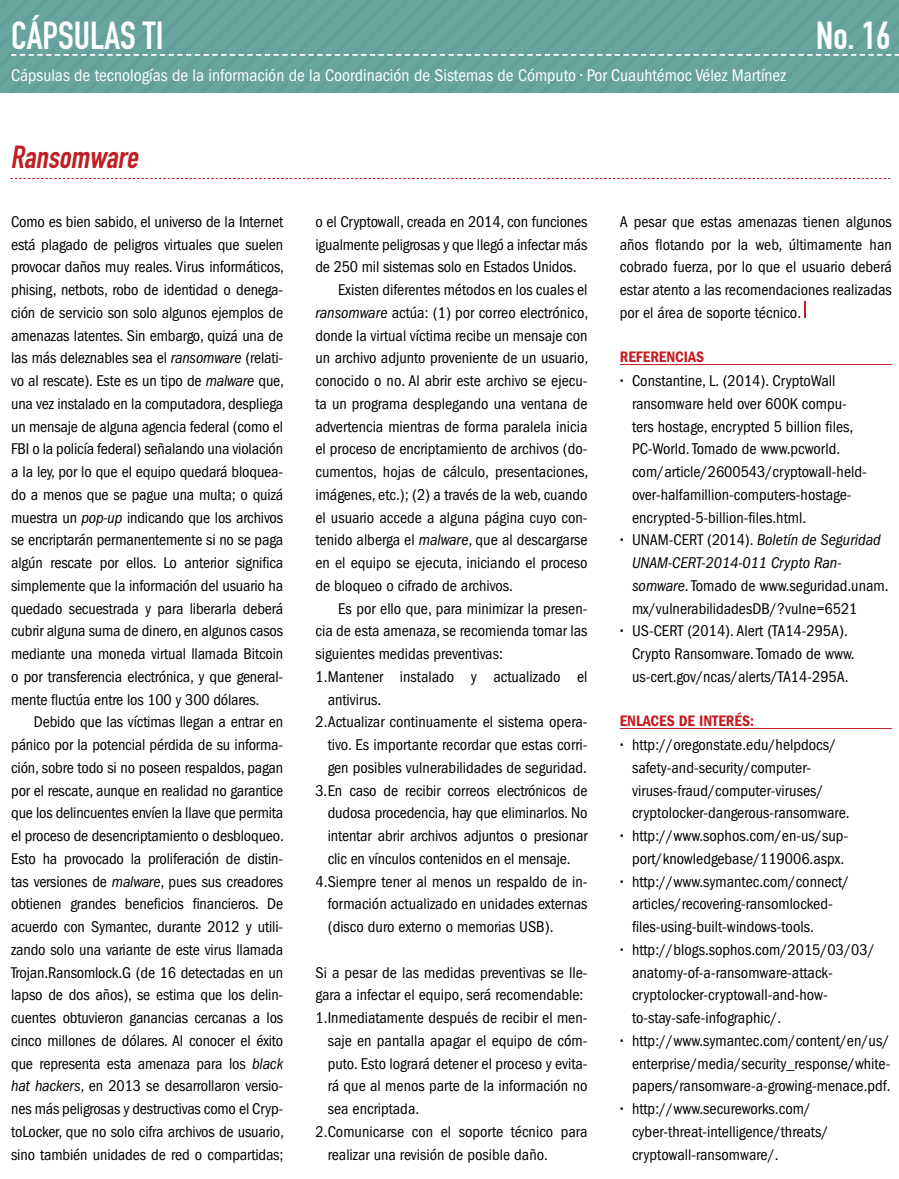
<style>
.page{position:relative;width:899px;height:1179px;background:#fff}
.page>*{position:absolute;margin:0;border:0;box-sizing:border-box;transform-origin:0 0}
.t1{font:38.5px "DIN Engschrift Std";color:#fff}
.t2{font:italic 31.5px "DIN Engschrift Std";color:#be1f24}
.t3{font:condensed 17.5px "ITC Franklin Gothic Std";color:#fff}
.t4{font:condensed 16.1px/22.8px "ITC Franklin Gothic Std";color:#000;text-align:justify}
.t5{font:italic condensed 16.1px "ITC Franklin Gothic Std";color:#000}
.t6{font:15.75px "ITC Franklin Gothic Std Dm Cd";color:#c61d23}
.s1{font-style:italic}
.s2{font-family:"ITC Franklin Gothic Std Dm Cd";font-stretch:normal}
.s3{font-family:"ITC Franklin Gothic Std Dm Cd";font-style:normal;font-stretch:normal}
.s4{font-style:normal}
</style>
<div class="page">
<div style="left:0;top:0;width:899px;height:93px;background:#67a59e"></div>
<svg style="left:10px;top:178px;width:880px;height:1px"></svg>
<hr style="left:620px;top:364px;width:272px;height:1px;background:#c61d23">
<hr style="left:620px;top:728px;width:272px;height:1px;background:#c61d23">
<svg style="left:804px;top:301px;width:1px;height:17px"></svg>
<h1 class="t1" style="left:11px;top:13px;width:48px">CÁPSULAS</h1>
<h1 class="t1" style="left:143px;top:13px;width:22px">TI</h1>
<h1 class="t1" style="left:816px;top:13px;width:76px">NO. 16</h1>
<p class="t3" style="left:11px;top:65px;width:776px">Cápsulas de tecnologías de la información de la Coordinación de Sistemas de Cómputo • Por Cuauhtémoc Vélez Martínez</p>
<h2 class="t2" style="left:10px;top:139px;width:135px">Ransomware</h2>
<p class="t4" style="left:11px;top:210px;width:274px">Como es bien sabido, el universo de la Internet está plagado de peligros virtuales que suelen provocar daños muy reales. Virus informáticos, phising, netbots, robo de identidad o denega&shy;ción de servicio son solo algunos ejemplos de amenazas latentes. Sin embargo, quizá una de las más deleznables sea el <span class="s1">ransomware</span> (relati&shy;vo al rescate). Este es un tipo de <span class="s1">malware</span> que, una vez instalado en la computadora, despliega un mensaje de alguna agencia federal (como el FBI o la policía federal) señalando una violación a la ley, por lo que el equipo quedará bloquea&shy;do a menos que se pague una multa; o quizá muestra un <span class="s1">pop-up</span> indicando que los archivos se encriptarán permanentemente si no se paga algún rescate por ellos. Lo anterior significa simplemente que la información del usuario ha quedado secuestrada y para liberarla deberá cubrir alguna suma de dinero, en algunos casos mediante una moneda virtual llamada Bitcoin o por transferencia electrónica, y que general&shy;mente fluctúa entre los 100 y 300 dólares.</p>
<p class="t4" style="left:11px;top:711px;width:274px;text-indent:23px">Debido que las víctimas llegan a entrar en pánico por la potencial pérdida de su informa&shy;ción, sobre todo si no poseen respaldos, pagan por el rescate, aunque en realidad no garantice que los delincuentes envíen la llave que permita el proceso de desencriptamiento o desbloqueo.<br>Esto ha provocado la proliferación de distin&shy;tas versiones de <span class="s1">malware</span>, pues sus creadores obtienen grandes beneficios financieros. De acuerdo con Symantec, durante 2012 y utili&shy;zando solo una variante de este virus llamada Trojan.Ransomlock.G (de 16 detectadas en un lapso de dos años), se estima que los delin&shy;cuentes obtuvieron ganancias cercanas a los cinco millones de dólares. Al conocer el éxito que representa esta amenaza para los <span class="s1">black hat hackers</span>, en 2013 se desarrollaron versio&shy;nes más peligrosas y destructivas como el Cryp&shy;toLocker, que no solo cifra archivos de usuario, sino también unidades de red o compartidas;</p>
<p class="t4" style="left:315px;top:210px;width:273px">o el Cryptowall, creada en 2014, con funciones</p>
<p class="t4" style="left:315px;top:233px;width:273px">igualmente peligrosas y que llegó a infectar más</p>
<p class="t4" style="left:315px;top:256px;width:263px">de 250 mil sistemas solo en Estados Unidos.</p>
<p class="t4" style="left:338px;top:279px;width:251px">Existen diferentes métodos en los cuales el</p>
<p class="t4" style="left:315px;top:301px;width:274px"><span class="s1">ransomware</span> actúa: (1) por correo electrónico,</p>
<p class="t4" style="left:315px;top:324px;width:274px">donde la virtual víctima recibe un mensaje con</p>
<p class="t4" style="left:315px;top:347px;width:274px">un archivo adjunto proveniente de un usuario,</p>
<p class="t4" style="left:315px;top:370px;width:273px">conocido o no. Al abrir este archivo se ejecu-</p>
<p class="t4" style="left:315px;top:392px;width:273px">ta un programa desplegando una ventana de</p>
<p class="t4" style="left:315px;top:415px;width:273px">advertencia mientras de forma paralela inicia</p>
<p class="t4" style="left:315px;top:438px;width:274px">el proceso de encriptamiento de archivos (do-</p>
<p class="t4" style="left:315px;top:461px;width:274px">cumentos, hojas de cálculo, presentaciones,</p>
<p class="t4" style="left:315px;top:483px;width:274px">imágenes, etc.); (2) a través de la web, cuando</p>
<p class="t4" style="left:315px;top:506px;width:274px">el usuario accede a alguna página cuyo con-</p>
<p class="t4" style="left:315px;top:529px;width:274px">tenido alberga el <span class="s1">malware</span>, que al descargarse</p>
<p class="t4" style="left:315px;top:552px;width:274px">en el equipo se ejecuta, iniciando el proceso</p>
<p class="t4" style="left:315px;top:574px;width:199px">de bloqueo o cifrado de archivos.</p>
<p class="t4" style="left:338px;top:597px;width:251px">Es por ello que, para minimizar la presen-</p>
<p class="t4" style="left:315px;top:620px;width:274px">cia de esta amenaza, se recomienda tomar las</p>
<p class="t4" style="left:315px;top:643px;width:189px">siguientes medidas preventivas:</p>
<p class="t4" style="left:315px;top:665px;width:273px">1.Mantener instalado y actualizado el</p>
<p class="t4" style="left:328px;top:688px;width:55px">antivirus.</p>
<p class="t4" style="left:315px;top:711px;width:274px">2.Actualizar continuamente el sistema opera-</p>
<p class="t4" style="left:328px;top:734px;width:261px">tivo. Es importante recordar que estas corri-</p>
<p class="t4" style="left:328px;top:756px;width:261px">gen posibles vulnerabilidades de seguridad.</p>
<p class="t4" style="left:315px;top:779px;width:274px">3.En caso de recibir correos electrónicos de</p>
<p class="t4" style="left:328px;top:802px;width:261px">dudosa procedencia, hay que eliminarlos. No</p>
<p class="t4" style="left:328px;top:825px;width:261px">intentar abrir archivos adjuntos o presionar</p>
<p class="t4" style="left:328px;top:847px;width:244px">clic en vínculos contenidos en el mensaje.</p>
<p class="t4" style="left:315px;top:870px;width:274px">4.Siempre tener al menos un respaldo de in-</p>
<p class="t4" style="left:328px;top:893px;width:261px">formación actualizado en unidades externas</p>
<p class="t4" style="left:328px;top:916px;width:227px">(disco duro externo o memorias USB).</p>
<p class="t4" style="left:315px;top:961px;width:273px">Si a pesar de las medidas preventivas se lle-</p>
<p class="t4" style="left:315px;top:984px;width:269px">gara a infectar el equipo, será recomendable:</p>
<p class="t4" style="left:315px;top:1007px;width:273px">1.Inmediatamente después de recibir el men-</p>
<p class="t4" style="left:328px;top:1029px;width:261px">saje en pantalla apagar el equipo de cóm-</p>
<p class="t4" style="left:328px;top:1052px;width:261px">puto. Esto logrará detener el proceso y evita-</p>
<p class="t4" style="left:328px;top:1075px;width:261px">rá que al menos parte de la información no</p>
<p class="t4" style="left:328px;top:1098px;width:93px">sea encriptada.</p>
<p class="t4" style="left:315px;top:1120px;width:273px">2.Comunicarse con el soporte técnico para</p>
<p class="t4" style="left:328px;top:1143px;width:222px">realizar una revisión de posible daño.</p>
<p class="t4" style="left:620px;top:210px;width:274px">A pesar que estas amenazas tienen algunos años flotando por la web, últimamente han cobrado fuerza, por lo que el usuario deberá estar atento a las recomendaciones realizadas por el área de soporte técnico.</p>
<p class="t6" style="left:620px;top:347px;width:86px">REFERENCIAS</p>
<p class="t4" style="left:620px;top:370px;width:217px"><span class="s2">∙</span> Constantine, L. (2014). CryptoWall</p>
<p class="t4" style="left:632px;top:392px;width:216px">ransomware held over 600K compu-</p>
<p class="t4" style="left:632px;top:415px;width:223px">ters hostage, encrypted 5 billion files,</p>
<p class="t4" style="left:632px;top:438px;width:210px">PC-World. Tomado de www.pcworld.</p>
<p class="t4" style="left:632px;top:461px;width:236px">com/article/2600543/cryptowall-held-</p>
<p class="t4" style="left:632px;top:483px;width:221px">over-halfamillion-computers-hostage-</p>
<p class="t4" style="left:632px;top:506px;width:176px">encrypted-5-billion-files.html.</p>
<p class="t5" style="left:620px;top:531px;width:262px"><span class="s3">∙</span> <span class="s4">UNAM-CERT (2014).</span> Boletín de Seguridad</p>
<p class="t5" style="left:632px;top:554px;width:211px">UNAM-CERT-2014-011 Crypto Ran-</p>
<p class="t4" style="left:632px;top:574px;width:258px"><span class="s1">somware</span>. Tomado de www.seguridad.unam.</p>
<p class="t4" style="left:632px;top:597px;width:227px">mx/vulnerabilidadesDB/?vulne=6521</p>
<p class="t4" style="left:620px;top:620px;width:230px"><span class="s2">∙</span> US-CERT (2014). Alert (TA14-295A).</p>
<p class="t4" style="left:632px;top:643px;width:224px">Crypto Ransomware. Tomado de www.</p>
<p class="t4" style="left:632px;top:665px;width:218px">us-cert.gov/ncas/alerts/TA14-295A.</p>
<p class="t6" style="left:620px;top:711px;width:136px">EN LACES DE INTERÉS:</p>
<p class="t4" style="left:620px;top:734px;width:218px"><span class="s2">∙</span> http://oregonstate.edu/helpdocs/</p>
<p class="t4" style="left:632px;top:756px;width:181px">safety-and-security/computer-</p>
<p class="t4" style="left:632px;top:779px;width:193px">viruses-fraud/computer-viruses/</p>
<p class="t4" style="left:632px;top:802px;width:219px">cryptolocker-dangerous-ransomware.</p>
<p class="t4" style="left:620px;top:825px;width:230px"><span class="s2">∙</span> http://www.sophos.com/en-us/sup-</p>
<p class="t4" style="left:632px;top:847px;width:214px">port/knowledgebase/119006.aspx.</p>
<p class="t4" style="left:620px;top:870px;width:231px"><span class="s2">∙</span> http://www.symantec.com/connect/</p>
<p class="t4" style="left:632px;top:893px;width:202px">articles/recovering-ransomlocked-</p>
<p class="t4" style="left:632px;top:916px;width:183px">files-using-built-windows-tools.</p>
<p class="t4" style="left:620px;top:938px;width:256px"><span class="s2">∙</span> http://blogs.sophos.com/2015/03/03/</p>
<p class="t4" style="left:632px;top:961px;width:202px">anatomy-of-a-ransomware-attack-</p>
<p class="t4" style="left:632px;top:984px;width:197px">cryptolocker-cryptowall-and-how-</p>
<p class="t4" style="left:632px;top:1007px;width:151px">to-stay-safe-infographic/.</p>
<p class="t4" style="left:620px;top:1029px;width:271px"><span class="s2">∙</span> http://www.symantec.com/content/en/us/</p>
<p class="t4" style="left:632px;top:1052px;width:260px">enterprise/media/security_response/white-</p>
<p class="t4" style="left:632px;top:1075px;width:260px">papers/ransomware-a-growing-menace.pdf.</p>
<p class="t4" style="left:620px;top:1098px;width:193px"><span class="s2">∙</span> http://www.secureworks.com/</p>
<p class="t4" style="left:632px;top:1120px;width:198px">cyber-threat-intelligence/threats/</p>
<p class="t4" style="left:632px;top:1143px;width:148px">cryptowall-ransomware/.</p>
</div>
